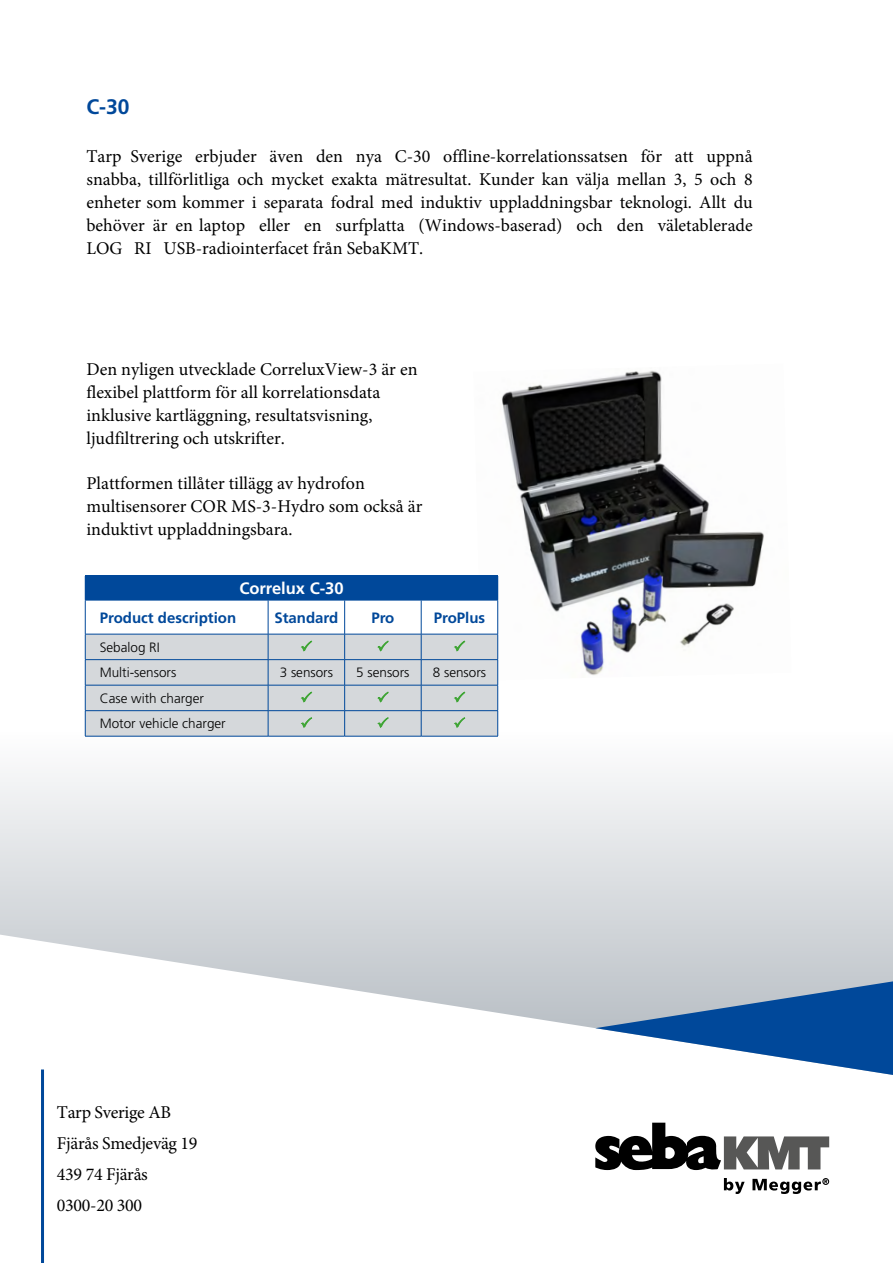
<style>
.page{position:relative;width:893px;height:1263px;background:#fff}
.page>*{position:absolute;margin:0;border:0;box-sizing:border-box;transform-origin:0 0}
.t1{font:700 21px "Frutiger LT Pro";color:#00489a}
.t2{font:18px/23px "Minion Pro";color:#000}
.t3{font:700 16.5px "Frutiger LT Pro";color:#fff}
.t4{font:700 15px "Frutiger LT Pro";color:#00489a}
.t5{font:300 13.5px/25.5px "Frutiger LT Pro";color:#000}
</style>
<div class="page">
<svg style="left:0;top:732px;width:893px;height:202px"></svg>
<svg style="left:0;top:934px;width:893px;height:256px"></svg>
<svg style="left:595px;top:981px;width:298px;height:94px"></svg>
<hr style="left:41px;top:1069px;width:3px;height:194px;background:#00489a">
<svg style="left:595px;top:1123px;width:234px;height:48px"></svg>
<svg style="left:724px;top:1178px;width:21px;height:16px"></svg>
<svg style="left:752px;top:1178px;width:77px;height:16px"></svg>
<img style="left:498px;top:370px;width:266px;height:311px">
<hr style="left:85px;top:736px;width:183px;height:1px;background:#00489a">
<hr style="left:268px;top:736px;width:77px;height:1px;background:#00489a">
<hr style="left:345px;top:736px;width:76px;height:1px;background:#00489a">
<hr style="left:421px;top:736px;width:77px;height:1px;background:#00489a">
<hr style="left:85px;top:575px;width:183px;height:1px;background:#00489a">
<hr style="left:268px;top:575px;width:77px;height:1px;background:#00489a">
<hr style="left:345px;top:575px;width:76px;height:1px;background:#00489a">
<hr style="left:421px;top:575px;width:77px;height:1px;background:#00489a">
<svg style="left:85px;top:576px;width:413px;height:160px"></svg>
<p class="t1" style="left:86px;top:94px;width:45px">C-30</p>
<p class="t2" style="left:86px;top:145px;width:668px;text-align:justify">Tarp Sverige erbjuder även den nya C-30 offline-korrelationssatsen för att uppnå snabba, tillförlitliga och mycket exakta mätresultat. Kunder kan välja mellan 3, 5 och 8 enheter som kommer i separata fodral med induktiv uppladdningsbar teknologi. Allt du behöver är en laptop eller en surfplatta (Windows-baserad) och den väletablerade LOG RI USB-radiointerfacet från SebaKMT.</p>
<p class="t2" style="left:86px;top:358px;width:333px">Den nyligen utvecklade CorreluxView-3 är en flexibel plattform för all korrelationsdata inklusive kartläggning, resultatsvisning, ljudfiltrering och utskrifter.</p>
<p class="t2" style="left:86px;top:472px;width:337px">Plattformen tillåter tillägg av hydrofon multisensorer COR MS-3-Hydro som också är induktivt uppladdningsbara.</p>
<p class="t3" style="left:239px;top:578px;width:106px">Correlux C-30</p>
<p class="t4" style="left:100px;top:609px;width:138px">Product description</p>
<p class="t4" style="left:274px;top:609px;width:65px">Standard</p>
<p class="t4" style="left:371px;top:609px;width:25px">Pro</p>
<p class="t4" style="left:434px;top:609px;width:53px">ProPlus</p>
<p class="t5" style="left:100px;top:635px;width:78px">Sebalog RI<br>Multi-sensors</p>
<p class="t5" style="left:280px;top:660px;width:55px">3 sensors</p>
<p class="t5" style="left:356px;top:660px;width:55px">5 sensors</p>
<p class="t5" style="left:433px;top:660px;width:55px">8 sensors</p>
<p class="t5" style="left:100px;top:686px;width:127px">Case with charger<br>Motor vehicle charger</p>
<p class="t2" style="left:57px;top:1097px;width:142px;line-height:31px">Tarp Sverige AB<br>Fjärås Smedjeväg 19<br>439 74 Fjärås<br>0300-20 300</p>
</div>
